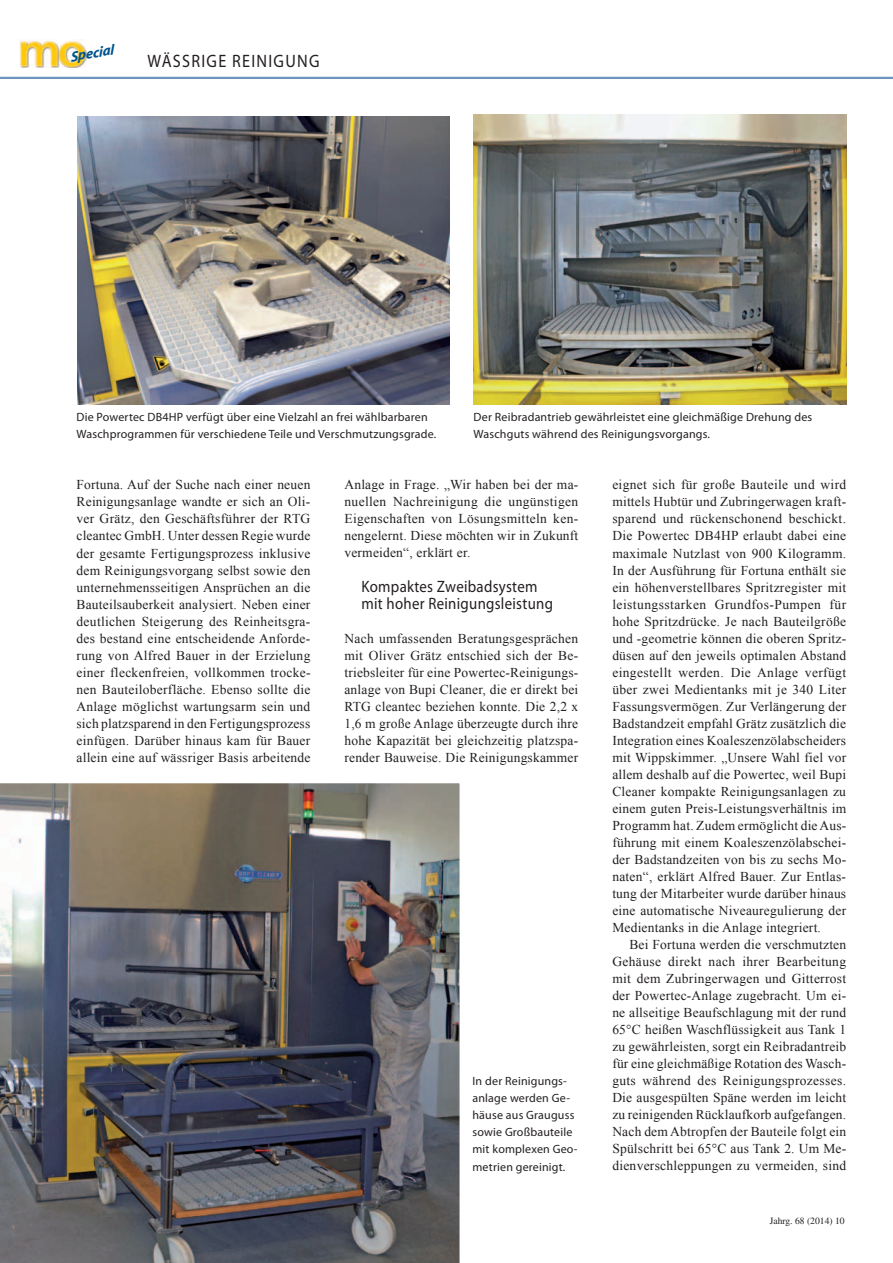
<style>
.page{position:relative;width:893px;height:1263px;background:#fff}
.page>*{position:absolute;margin:0;border:0;box-sizing:border-box;transform-origin:0 0}
.t1{font:18px "Myriad Pro";letter-spacing:.08em;color:#231f20;scale:.9 1}
.t2{font:16.5px/17.1px "Myriad Pro";letter-spacing:.02em;color:#231f20;scale:.9 1}
.t3{font:italic 700 14.55px "Myriad";color:#00548e}
.t4{font:13.5px/17px "Times New Roman";letter-spacing:.015em;color:#231f20;text-align:justify}
.t5{font:12px/17.1px "Myriad Pro";letter-spacing:.015em;color:#231f20}
.t6{font:9.6px "Times";color:#231f20}
</style>
<div class="page">
<hr style="left:0;top:77px;width:893px;height:2px;background:#6d93be">
<img style="left:20px;top:40px;width:66px;height:28px">
<img style="left:78px;top:116px;width:372px;height:288px">
<img style="left:473px;top:115px;width:373px;height:289px">
<img style="left:0;top:783px;width:460px;height:480px">
<p class="t3" style="left:69px;top:50px;width:46px;rotate:-10deg">Special</p>
<h1 class="t1" style="left:148px;top:49px;width:193px">Wässrige reinigung</h1>
<p class="t5" style="left:77px;top:408px;width:361px">Die Powertec DB4HP verfügt über eine Vielzahl an frei wählbarbaren<br>Waschprogrammen für verschiedene Teile und Verschmutzungsgrade.</p>
<p class="t5" style="left:474px;top:408px;width:340px">Der Reibradantrieb gewährleistet eine gleichmäßige Drehung des<br>Waschguts während des Reinigungsvorgangs.</p>
<p class="t4" style="left:77px;top:476px;width:236px">Fortuna. Auf der Suche nach einer neuen Reinigungsanlage wandte er sich an Oli&shy;ver Grätz, den Geschäftsführer der RTG cleantec GmbH. Unter dessen Regie wurde der gesamte Fertigungsprozess inklusive dem Reinigungsvorgang selbst sowie den unternehmensseitigen Ansprüchen an die Bauteilsauberkeit analysiert. Neben einer deutlichen Steigerung des Reinheitsgra&shy;des bestand eine entscheidende Anforde&shy;rung von Alfred Bauer in der Erzielung einer fleckenfreien, vollkommen trocke&shy;nen Bauteiloberfläche. Ebenso sollte die Anlage möglichst wartungsarm sein und sich platzsparend in den Fertigungsprozess einfügen. Darüber hinaus kam für Bauer allein eine auf wässriger Basis arbeitende</p>
<p class="t4" style="left:344px;top:476px;width:235px">Anlage in Frage. „Wir haben bei der ma&shy;nuellen Nachreinigung die ungünstigen Eigenschaften von Lösungsmitteln ken&shy;nengelernt. Diese möchten wir in Zukunft vermeiden“, erklärt er.</p>
<p class="t2" style="left:361px;top:577px;width:214px">Kompaktes Zweibadsystem mit hoher Reinigungsleistung</p>
<p class="t4" style="left:344px;top:629px;width:235px">Nach umfassenden Beratungsgesprächen mit Oliver Grätz entschied sich der Be&shy;triebsleiter für eine Powertec-Reinigungs&shy;anlage von Bupi Cleaner, die er direkt bei RTG cleantec beziehen konnte. Die 2,2 x 1,6 m große Anlage überzeugte durch ihre hohe Kapazität bei gleichzeitig platzspa&shy;render Bauweise. Die Reinigungskammer</p>
<p class="t5" style="left:472px;top:1072px;width:107px">In der Reinigungs&shy;anlage werden Ge&shy;häuse aus Grauguss sowie Großbauteile mit komplexen Geo&shy;metrien gereinigt.</p>
<p class="t4" style="left:612px;top:476px;width:235px">eignet sich für große Bauteile und wird mittels Hubtür und Zubringerwagen kraft&shy;sparend und rückenschonend beschickt.<br>Die Powertec DB4HP erlaubt dabei eine maximale Nutzlast von 900 Kilogramm.<br>In der Ausführung für Fortuna enthält sie ein höhenverstellbares Spritzregister mit leistungsstarken Grundfos-Pumpen für hohe Spritzdrücke. Je nach Bauteilgröße und -geometrie können die oberen Spritz&shy;düsen auf den jeweils optimalen Abstand eingestellt werden. Die Anlage verfügt über zwei Medientanks mit je 340 Liter Fassungsvermögen. Zur Verlängerung der Badstandzeit empfahl Grätz zusätzlich die Integration eines Koaleszenzölabscheiders mit Wippskimmer. „Unsere Wahl fiel vor allem deshalb auf die Powertec, weil Bupi Cleaner kompakte Reinigungsanlagen zu einem guten Preis-Leistungsverhältnis im Programm hat. Zudem ermöglicht die Aus&shy;führung mit einem Koaleszenzölabschei&shy;der Badstandzeiten von bis zu sechs Mo&shy;naten“, erklärt Alfred Bauer. Zur Entlas&shy;tung der Mitarbeiter wurde darüber hinaus eine automatische Niveauregulierung der Medientanks in die Anlage integriert.</p>
<p class="t4" style="left:612px;top:936px;width:235px;text-indent:17px">Bei Fortuna werden die verschmutzten Gehäuse direkt nach ihrer Bearbeitung mit dem Zubringerwagen und Gitterrost der Powertec-Anlage zugebracht. Um ei&shy;ne allseitige Beaufschlagung mit der rund 65°C heißen Waschflüssigkeit aus Tank 1 zu gewährleisten, sorgt ein Reibradantreib für eine gleichmäßige Rotation des Wasch&shy;guts während des Reinigungsprozesses.<br>Die ausgespülten Späne werden im leicht zu reinigenden Rücklaufkorb aufgefangen.<br>Nach dem Abtropfen der Bauteile folgt ein Spülschritt bei 65°C aus Tank 2. Um Me&shy;dienverschleppungen zu vermeiden, sind</p>
<p class="t6" style="left:770px;top:1215px;width:77px">Jahrg. 68 (2014) 10</p>
</div>
